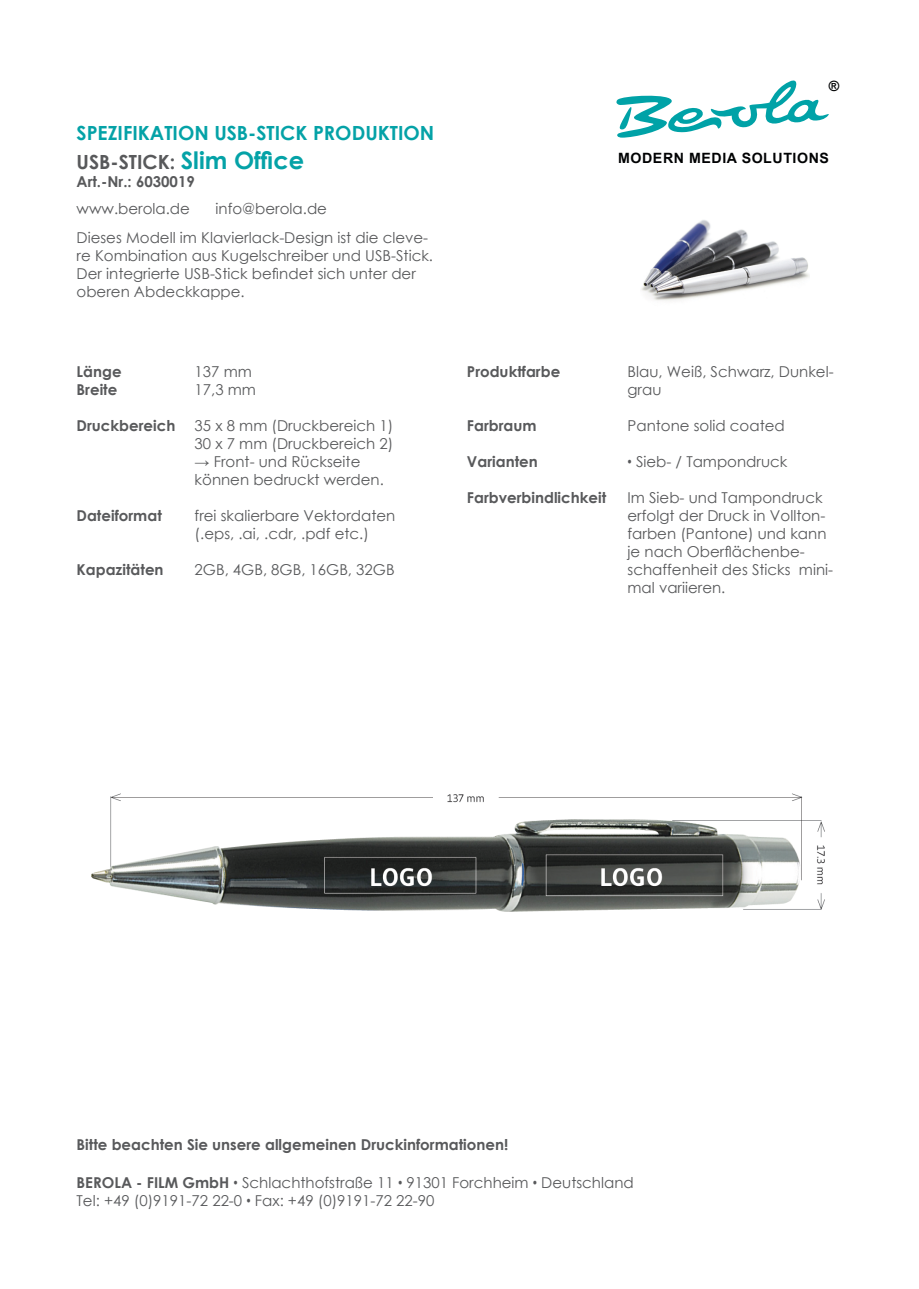
<style>
.page{position:relative;width:919px;height:1289px;background:#fff}
.page>*{position:absolute;margin:0;border:0;box-sizing:border-box;transform-origin:0 0}
.Überschriften{font:700 19.5px "Century Gothic";color:#04a2a7}
.Überschriften-2{font:700 19.5px "Century Gothic";color:#58595b}
.Text{font:15px/18px "Century Gothic";color:#58595b}
.Überschriften-3{font:700 15px "Century Gothic";color:#58595b}
.Text-2{font:700 15px "Century Gothic";color:#58595b}
.t1{font:700 14.25px "Arial";letter-spacing:.04em;color:#010203}
.s1{font-size:24px;color:#04a2a7}
.s2{font-family:"Arial Narrow"}
.s3{font-weight:700}
</style>
<div class="page">
<svg style="left:616px;top:80px;width:212px;height:58px"></svg>
<img style="left:641px;top:220px;width:168px;height:81px">
<img style="left:91px;top:793px;width:734px;height:118px">
<p class="Überschriften" style="left:77px;top:118px;width:359px">SPEZIFIKATION USB-STICK PRODUKTION</p>
<p class="Überschriften-2" style="left:77px;top:147px;width:229px">USB-STICK: <span class="s1">Slim Office</span></p>
<p class="Überschriften-3" style="left:77px;top:170px;width:120px">Art.-Nr.: 6030019</p>
<p class="Text" style="left:77px;top:199px;width:115px">www.berola.de</p>
<p class="Text" style="left:215px;top:199px;width:113px">info@berola.de</p>
<p class="Text" style="left:77px;top:228px;width:358px">Dieses Modell im Klavierlack-Design ist die cleve&shy;re Kombination aus Kugelschreiber und USB-Stick.<br>Der integrierte USB-Stick befindet sich unter der oberen Abdeckkappe.</p>
<p class="Überschriften-3" style="left:77px;top:360px;width:47px">Länge</p>
<p class="Überschriften-3" style="left:77px;top:378px;width:42px">Breite</p>
<p class="Überschriften-3" style="left:77px;top:414px;width:100px">Druckbereich</p>
<p class="Überschriften-3" style="left:77px;top:504px;width:87px">Dateiformat</p>
<p class="Überschriften-3" style="left:77px;top:558px;width:89px">Kapazitäten</p>
<p class="Text" style="left:195px;top:362px;width:59px">137 mm</p>
<p class="Text" style="left:195px;top:380px;width:63px">17,3 mm</p>
<p class="Text" style="left:195px;top:416px;width:200px">35 x 8 mm (Druckbereich 1)</p>
<p class="Text" style="left:195px;top:434px;width:200px">30 x 7 mm (Druckbereich 2)</p>
<p class="Text" style="left:195px;top:452px;width:191px"><span class="s2">→</span> Front- und Rückseite können bedruckt werden.</p>
<p class="Text" style="left:195px;top:506px;width:202px">frei skalierbare Vektordaten</p>
<p class="Text" style="left:195px;top:524px;width:176px">(.eps, .ai, .cdr, .pdf etc.)</p>
<p class="Text" style="left:195px;top:560px;width:201px">2GB, 4GB, 8GB, 16GB, 32GB</p>
<p class="t1" style="left:828px;top:77px;width:12px">®</p>
<p class="t1" style="left:618px;top:148px;width:212px">MODERN MEDIA SOLUTIONS</p>
<p class="Überschriften-3" style="left:467px;top:360px;width:95px">Produktfarbe</p>
<p class="Überschriften-3" style="left:467px;top:414px;width:71px">Farbraum</p>
<p class="Überschriften-3" style="left:467px;top:450px;width:72px">Varianten</p>
<p class="Überschriften-3" style="left:467px;top:486px;width:141px">Farbverbindlichkeit</p>
<p class="Text" style="left:627px;top:362px;width:207px">Blau, Weiß, Schwarz, Dunkel&shy;grau</p>
<p class="Text" style="left:627px;top:416px;width:159px">Pantone solid coated</p>
<p class="Text" style="left:627px;top:452px;width:161px"><span class="s2">•</span> Sieb- / Tampondruck</p>
<p class="Text" style="left:627px;top:488px;width:207px">Im Sieb- und Tampondruck erfolgt der Druck in Vollton&shy;farben (Pantone) und kann je nach Oberflächenbe&shy;schaffenheit des Sticks mini&shy;mal variieren.</p>
<p class="Text-2" style="left:77px;top:1133px;width:433px">Bitte beachten Sie unsere allgemeinen Druckinformationen!</p>
<p class="Text" style="left:77px;top:1172px;width:558px"><span class="s3">BEROLA - FILM GmbH</span> <span class="s2">•</span> Schlachthofstraße 11 <span class="s2">•</span> 91301 Forchheim <span class="s2">•</span> Deutschland</p>
<p class="Text" style="left:77px;top:1190px;width:359px">Tel: +49 (0)9191-72 22-0 <span class="s2">•</span> Fax: +49 (0)9191-72 22-90</p>
</div>
